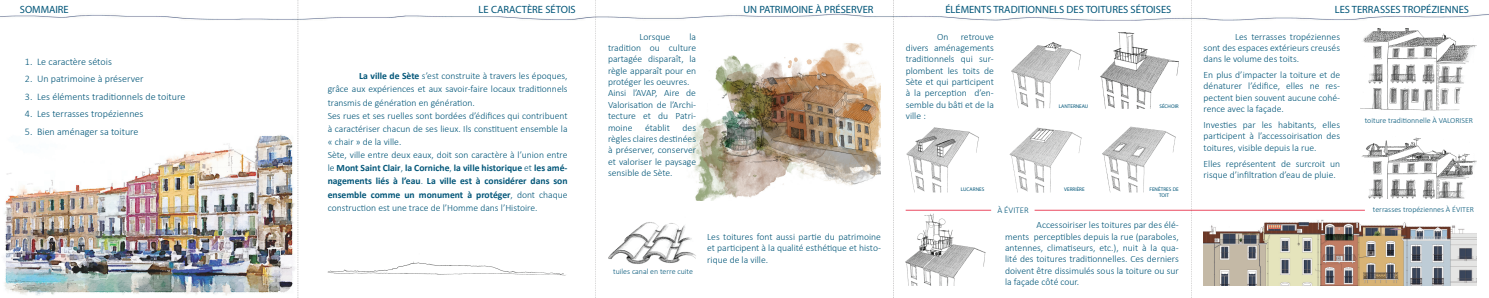
<style>
.page{position:relative;width:1489px;height:298px;background:#fff}
.page>*{position:absolute;margin:0;border:0;box-sizing:border-box;transform-origin:0 0}
.t1{font:10.5px "Myriad Pro";color:#005578}
.t2{font:300 10.06px "Calibri";color:#005578}
.t3{font:300 9.62px/11.4px "Calibri";color:#005578;text-align:justify}
.t4{font:300 8.75px "Calibri";color:#005578}
.t5{font:300 7.88px "Calibri";color:#005578}
.t6{font:5.25px/6.3px "Myriad Pro";color:#005578;text-align:center}
.s1{font-weight:700}
</style>
<div class="page">
<img style="left:687px;top:43px;width:194px;height:157px">
<img style="left:0;top:3px;width:1488px;height:21px">
<img style="left:4px;top:131px;width:294px;height:167px">
<img style="left:327px;top:261px;width:239px;height:15px">
<img style="left:1102px;top:126px;width:73px;height:66px">
<img style="left:905px;top:213px;width:81px;height:73px">
<img style="left:1011px;top:43px;width:70px;height:65px">
<img style="left:906px;top:127px;width:73px;height:65px">
<img style="left:1100px;top:32px;width:78px;height:77px">
<img style="left:1361px;top:137px;width:115px;height:61px">
<img style="left:1360px;top:29px;width:116px;height:82px">
<img style="left:1203px;top:219px;width:273px;height:66px">
<hr style="left:1034px;top:210px;width:330px;height:1px;background:#ea4b61">
<hr style="left:905px;top:210px;width:86px;height:1px;background:#ea4b61">
<img style="left:1009px;top:127px;width:73px;height:65px">
<img style="left:608px;top:222px;width:88px;height:42px">
<svg style="left:298px;top:0;width:1px;height:298px"></svg>
<svg style="left:595px;top:0;width:1px;height:298px"></svg>
<svg style="left:1191px;top:0;width:1px;height:298px"></svg>
<svg style="left:893px;top:0;width:1px;height:298px"></svg>
<p class="t1" style="left:20px;top:3px;width:50px">SOMMAIRE</p>
<p class="t1" style="left:478px;top:3px;width:99px">LE CARACTÈRE SÉTOIS</p>
<p class="t2" style="left:25px;top:55px;width:88px">1. Le caractère sétois</p>
<p class="t2" style="left:25px;top:73px;width:120px">2. Un patrimoine à préserver</p>
<p class="t2" style="left:25px;top:90px;width:162px">3. Les éléments traditionnels de toiture</p>
<p class="t2" style="left:25px;top:108px;width:120px">4. Les terrasses tropéziennes</p>
<p class="t2" style="left:25px;top:125px;width:115px">5. Bien aménager sa toiture</p>
<p class="t3" style="left:328px;top:69px;width:241px;line-height:13.1px;text-align:left;text-indent:32px"><span class="s1">La ville de Sète</span> s’est construite à travers les époques, grâce aux expériences et aux savoir-faire locaux traditionnels transmis de génération en génération.<br>Ses rues et ses ruelles sont bordées d’édifices qui contribuent à caractériser chacun de ses lieux. Ils constituent ensemble la « chair » de la ville.<br>Sète, ville entre deux eaux, doit son caractère à l’union entre le <span class="s1">Mont Saint Clair</span>, <span class="s1">la Corniche</span>, <span class="s1">la ville historique</span> et <span class="s1">les amé&shy;nagements liés à l’eau</span>. <span class="s1">La ville est à considérer dans son ensemble comme un monument à protéger</span>, dont chaque construction est une trace de l’Homme dans l’Histoire.</p>
<p class="t3" style="left:608px;top:30px;width:90px;text-align:left;text-indent:81px">la tradition ou culture partagée disparaît, la règle apparaît pour en protéger les oeuvres.<br>Ainsi l’AVAP, Aire de<br>Valorisation de l’Archi&shy;tecture et du Patri&shy;moine</p>
<p class="t3" style="left:639px;top:30px;width:32px">Lorsque</p>
<p class="t3" style="left:645px;top:122px;width:26px">établit</p>
<p class="t3" style="left:608px;top:122px;width:90px;text-indent:75px">des règles claires destinées à préserver, conserver et valoriser le paysage sensible de Sète.</p>
<p class="t5" style="left:613px;top:266px;width:81px">tuiles canal en terre cuite</p>
<p class="t1" style="left:743px;top:3px;width:132px">UN PATRIMOINE À PRÉSERVER</p>
<p class="t1" style="left:945px;top:3px;width:227px">ÉLÉMENTS TRADITIONNELS DES TOITURES SÉTOISES</p>
<p class="t3" style="left:937px;top:30px;width:13px">On</p>
<p class="t3" style="left:905px;top:30px;width:90px;text-indent:55px">retrouve divers aménagements traditionnels qui sur&shy;plombent les toits de Sète et qui participent à la perception d’en&shy;semble du bâti et de la ville :</p>
<p class="t6" style="left:1058px;top:103px;width:31px">LANTERNEAU</p>
<p class="t6" style="left:1159px;top:103px;width:21px">SÉCHOIR</p>
<p class="t3" style="left:707px;top:231px;width:175px">Les toitures font aussi partie du patrimoine et participent à la qualité esthétique et histo&shy;rique de la ville.</p>
<p class="t6" style="left:960px;top:186px;width:25px">LUCARNES</p>
<p class="t6" style="left:1149px;top:186px;width:31px">FENÊTRES DE<br>TOIT</p>
<p class="t6" style="left:1064px;top:186px;width:22px">VERRIÈRE</p>
<p class="t4" style="left:997px;top:205px;width:33px">À ÉVITER</p>
<p class="t3" style="left:1005px;top:219px;width:175px;text-indent:32px">Accessoiriser les toitures par des élé&shy;ments perceptibles depuis la rue (paraboles, antennes, climatiseurs, etc.), nuit à la qua&shy;lité des toitures traditionnelles. Ces derniers doivent être dissimulés sous la toiture ou sur la façade côté cour.</p>
<p class="t1" style="left:1334px;top:3px;width:136px">LES TERRASSES TROPÉZIENNES</p>
<p class="t3" style="left:1203px;top:30px;width:138px;text-indent:32px">Les terrasses tropéziennes sont des espaces extérieurs creusés dans le volume des toits.</p>
<p class="t3" style="left:1203px;top:69px;width:138px">En plus d’impacter la toiture et de dénaturer l’édifice, elles ne res&shy;pectent bien souvent aucune cohé&shy;rence avec la façade.</p>
<p class="t3" style="left:1203px;top:119px;width:138px">Investies par les habitants, elles participent à l’accessoirisation des toitures, visible depuis la rue.</p>
<p class="t3" style="left:1203px;top:157px;width:138px">Elles représentent de surcroit un risque d’infiltration d’eau de pluie.</p>
<p class="t5" style="left:1364px;top:115px;width:110px">toiture traditionnelle À VALORISER</p>
<p class="t5" style="left:1372px;top:204px;width:103px">terrasses tropéziennes À ÉVITER</p>
</div>
